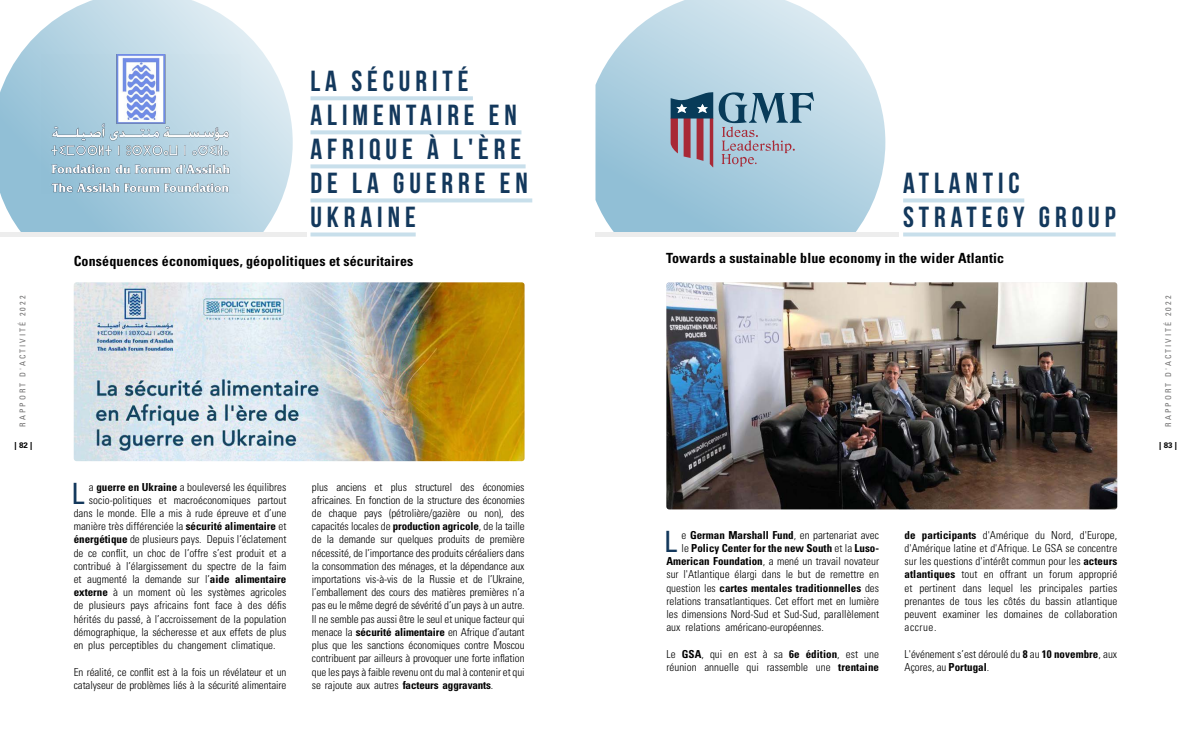
<style>
.page{position:relative;width:1191px;height:738px;background:#fff}
.page>*{position:absolute;margin:0;border:0;box-sizing:border-box;transform-origin:0 0}
.t1{font:condensed 29.3px "Univers LT Std";color:#13385c}
.t2{font:29px/34px "Bebas Neue";letter-spacing:.17em;color:#13385c}
.t3{font:700 condensed 14px "Univers LT Std";letter-spacing:.01em;color:#000}
.t4{font:300 condensed 11px/13.2px "Univers LT Std";color:#000}
.t5{font:700 condensed 11px "Univers LT Std";color:#000}
.t6{font:condensed 8px "Univers LT Std";letter-spacing:.25em;color:#706f6f}
.t7{font:700 8px "Univers LT Std";color:#000}
.s1{font-weight:700}
.s2{font-weight:300}
</style>
<div class="page">
<svg style="left:310px;top:96px;width:163px;height:4px"></svg>
<svg style="left:310px;top:130px;width:211px;height:4px"></svg>
<svg style="left:310px;top:164px;width:215px;height:4px"></svg>
<svg style="left:310px;top:198px;width:222px;height:4px"></svg>
<svg style="left:310px;top:232px;width:106px;height:4px"></svg>
<img style="left:74px;top:282px;width:450px;height:179px">
<svg style="left:0;top:0;width:293px;height:232px"></svg>
<hr style="left:0;top:232px;width:306px;height:4px;background:#ededed">
<img style="left:41px;top:54px;width:200px;height:139px">
<svg style="left:595px;top:0;width:290px;height:232px;background:#bcd8e5"></svg>
<hr style="left:595px;top:232px;width:304px;height:4px;background:#ededed">
<svg style="left:903px;top:198px;width:121px;height:4px"></svg>
<svg style="left:903px;top:232px;width:212px;height:4px"></svg>
<img style="left:666px;top:282px;width:451px;height:227px">
<svg style="left:670px;top:92px;width:144px;height:75px;background:#92a1b4"></svg>
<h2 class="t2" style="left:310px;top:64px;width:219px">LA SÉCURITÉ<br>ALIMENTAIRE EN<br>AFRIQUE À L'ÈRE<br>DE LA GUERRE EN<br>UKRAINE</h2>
<p class="t3" style="left:74px;top:252px;width:341px">Conséquences économiques, géopolitiques et sécuritaires</p>
<h2 class="t2" style="left:903px;top:166px;width:214px">ATLANTIC<br>STRATEGY GROUP</h2>
<p class="t3" style="left:666px;top:250px;width:339px">Towards a sustainable blue economy in the wider Atlantic</p>
<p class="t6" style="left:18px;top:426px;width:132px;rotate:-90deg">RAPPORT D'ACTIVITÉ 2022</p>
<p class="t6" style="left:1163px;top:426px;width:132px;rotate:-90deg">RAPPORT D'ACTIVITÉ 2022</p>
<p class="t7" style="left:15px;top:440px;width:19px">| 82 |</p>
<p class="t7" style="left:1159px;top:440px;width:19px">| 83 |</p>
<h1 class="t1" style="left:71px;top:474px;width:15px">L</h1>
<p class="t4" style="left:89px;top:479px;width:199px">a <span class="s1">guerre en Ukraine</span> a bouleversé les équilibres</p>
<p class="t4" style="left:89px;top:493px;width:199px">socio-politiques et macroéconomiques partout</p>
<p class="t4" style="left:74px;top:506px;width:214px">dans le monde. Elle a mis à rude épreuve et d’une</p>
<p class="t4" style="left:74px;top:519px;width:214px">manière très différenciée la <span class="s1">sécurité alimentaire</span> et</p>
<p class="t4" style="left:74px;top:532px;width:214px"><span class="s1">énergétique</span> de plusieurs pays. Depuis l’éclatement</p>
<p class="t4" style="left:74px;top:545px;width:214px">de ce conflit, un choc de l’offre s’est produit et a</p>
<p class="t4" style="left:74px;top:559px;width:214px">contribué à l’élargissement du spectre de la faim</p>
<p class="t4" style="left:74px;top:572px;width:214px">et augmenté la demande sur l’<span class="s1">aide alimentaire</span></p>
<p class="t4" style="left:74px;top:585px;width:214px"><span class="s1">externe</span> à un moment où les systèmes agricoles</p>
<p class="t4" style="left:74px;top:598px;width:214px">de plusieurs pays africains font face à des défis</p>
<p class="t4" style="left:74px;top:611px;width:214px">hérités du passé, à l’accroissement de la population</p>
<p class="t4" style="left:74px;top:625px;width:214px">démographique, la sécheresse et aux effets de plus</p>
<p class="t4" style="left:74px;top:638px;width:203px">en plus perceptibles du changement climatique.</p>
<p class="t4" style="left:74px;top:664px;width:214px">En réalité, ce conflit est à la fois un révélateur et un catalyseur de problèmes liés à la sécurité alimentaire</p>
<p class="t4" style="left:312px;top:479px;width:214px;text-align:justify">plus anciens et plus structurel des économies africaines. En fonction de la structure des économies de chaque pays (pétrolière/gazière ou non), des capacités locales de <span class="s1">production agricole</span>, de la taille de la demande sur quelques produits de première nécessité, de l’importance des produits céréaliers dans la consommation des ménages, et la dépendance aux importations vis-à-vis de la Russie et de l’Ukraine, l’emballement des cours des matières premières n’a pas eu le même degré de sévérité d’un pays à un autre.<br>Il ne semble pas aussi être le seul et unique facteur qui menace la <span class="s1">sécurité alimentaire</span> en Afrique d’autant plus que les sanctions économiques contre Moscou contribuent par ailleurs à provoquer une forte inflation que les pays à faible revenu ont du mal à contenir et qui se rajoute aux autres <span class="s1">facteurs aggravants</span>.</p>
<h1 class="t1" style="left:664px;top:522px;width:15px">L</h1>
<p class="t4" style="left:681px;top:528px;width:199px">e <span class="s1">German Marshall Fund</span>, en partenariat avec</p>
<p class="t5" style="left:681px;top:541px;width:199px"><span class="s2">le</span> Policy Center for the new South <span class="s2">et la</span> Luso-</p>
<p class="t4" style="left:666px;top:554px;width:214px"><span class="s1">American Foundation</span>, a mené un travail novateur</p>
<p class="t4" style="left:666px;top:567px;width:214px">sur l'Atlantique élargi dans le but de remettre en</p>
<p class="t5" style="left:666px;top:580px;width:214px"><span class="s2">question les</span> cartes mentales traditionnelles <span class="s2">des</span></p>
<p class="t4" style="left:666px;top:594px;width:214px">relations transatlantiques. Cet effort met en lumière</p>
<p class="t4" style="left:666px;top:607px;width:214px">les dimensions Nord-Sud et Sud-Sud, parallèlement</p>
<p class="t4" style="left:666px;top:620px;width:159px">aux relations américano-européennes.</p>
<p class="t4" style="left:666px;top:646px;width:214px">Le <span class="s1">GSA</span>, qui en est à sa <span class="s1">6e édition</span>, est une réunion annuelle qui rassemble une <span class="s1">trentaine</span></p>
<p class="t4" style="left:904px;top:528px;width:214px;text-align:justify"><span class="s1">de participants</span> d'Amérique du Nord, d'Europe, d'Amérique latine et d'Afrique. Le GSA se concentre sur les questions d'intérêt commun pour les <span class="s1">acteurs atlantiques</span> tout en offrant un forum approprié et pertinent dans lequel les principales parties prenantes de tous les côtés du bassin atlantique peuvent examiner les domaines de collaboration accrue.</p>
<p class="t4" style="left:904px;top:646px;width:214px">L'événement s’est déroulé du <span class="s1">8</span> au <span class="s1">10 novembre</span>, aux<br>Açores, au <span class="s1">Portugal</span>.</p>
</div>
